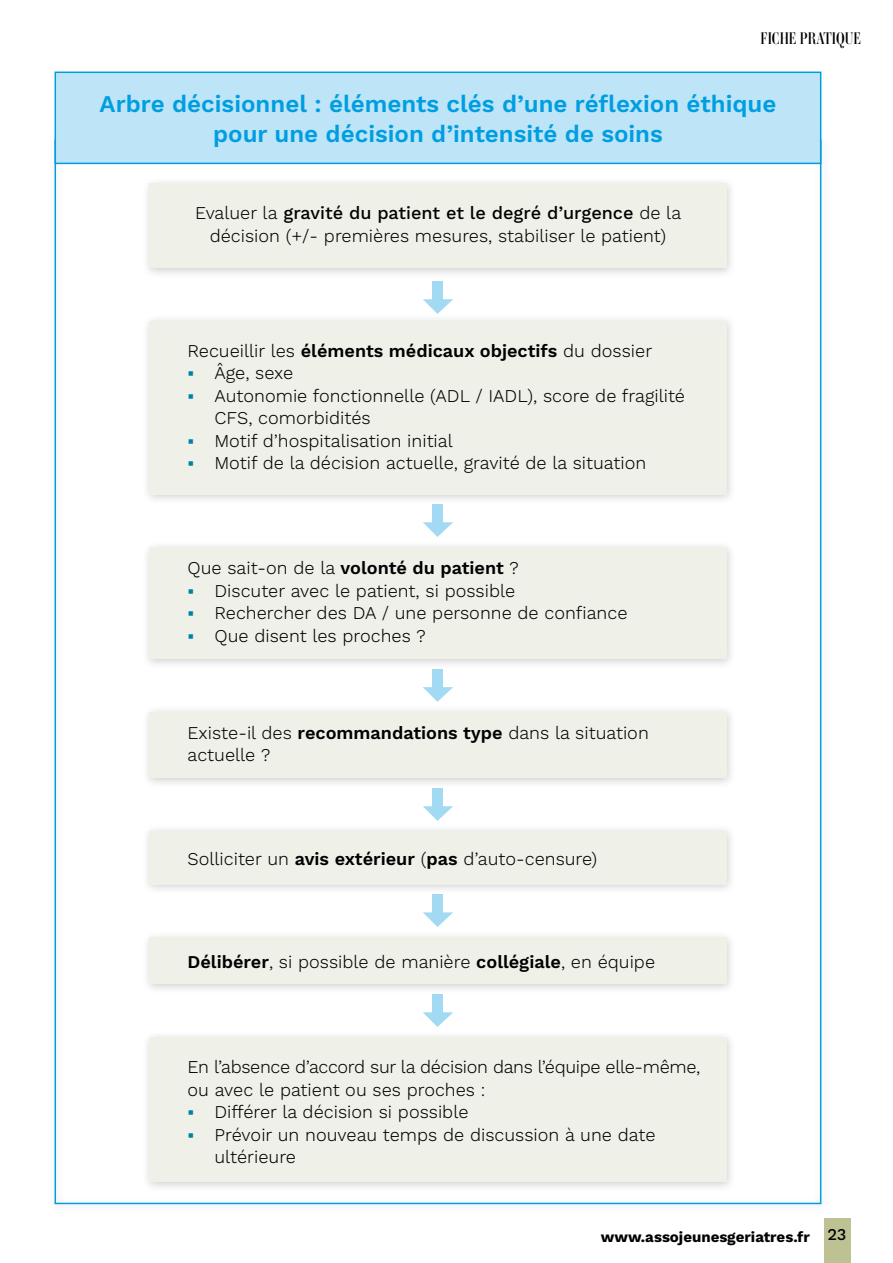
<style>
.page{position:relative;width:893px;height:1263px;background:#fff}
.page>*{position:absolute;margin:0;border:0;box-sizing:border-box;transform-origin:0 0}
.t1{font:600 24px/30px "Work Sans";color:#009ee0;text-align:center}
.t2{font:300 18px/22.5px "Work Sans";color:#000}
.t3{font:300 18px "Work Sans";letter-spacing:-.02em;color:#000}
.t4{font:16.5px "Ambroise Firmin";color:#000}
.t5{font:700 15px "Work Sans";color:#000}
.s1{font-weight:500}
.s2{font-weight:600}
.s3{font-weight:500;font-size:16.5px}
</style>
<div class="page">
<div style="left:823px;top:1218px;width:27px;height:45px;background:#bec293"></div>
<div style="left:55px;top:72px;width:766px;height:91px;background:#bde4f7"></div>
<div style="left:55px;top:72px;width:766px;height:92px;border:2px solid #009ee0"></div>
<div style="left:141px;top:176px;width:596px;height:103px;background:#000;opacity:.2"></div>
<div style="left:149px;top:183px;width:578px;height:85px;background:#eff0e8"></div>
<div style="left:141px;top:314px;width:596px;height:191px;background:#000;opacity:.2"></div>
<div style="left:149px;top:321px;width:578px;height:173px;background:#eff0e8"></div>
<div style="left:141px;top:540px;width:596px;height:130px;background:#000;opacity:.2"></div>
<div style="left:149px;top:547px;width:578px;height:112px;background:#eff0e8"></div>
<div style="left:141px;top:705px;width:596px;height:84px;background:#000;opacity:.2"></div>
<div style="left:149px;top:712px;width:578px;height:66px;background:#eff0e8"></div>
<div style="left:141px;top:824px;width:596px;height:71px;background:#000;opacity:.2"></div>
<div style="left:149px;top:831px;width:578px;height:53px;background:#eff0e8"></div>
<div style="left:141px;top:930px;width:596px;height:65px;background:#000;opacity:.2"></div>
<div style="left:149px;top:937px;width:578px;height:47px;background:#eff0e8"></div>
<div style="left:141px;top:1030px;width:596px;height:163px;background:#000;opacity:.2"></div>
<div style="left:149px;top:1037px;width:578px;height:145px;background:#eff0e8"></div>
<div style="left:433px;top:282px;width:10px;height:23px;background:#a2daf4"></div>
<svg style="left:423px;top:299px;width:30px;height:15px"></svg>
<div style="left:433px;top:505px;width:10px;height:23px;background:#a2daf4"></div>
<svg style="left:423px;top:522px;width:30px;height:15px"></svg>
<div style="left:433px;top:669px;width:10px;height:24px;background:#a2daf4"></div>
<svg style="left:423px;top:687px;width:30px;height:15px"></svg>
<div style="left:433px;top:788px;width:10px;height:24px;background:#a2daf4"></div>
<svg style="left:423px;top:806px;width:30px;height:15px"></svg>
<div style="left:433px;top:895px;width:10px;height:23px;background:#a2daf4"></div>
<svg style="left:423px;top:912px;width:30px;height:15px"></svg>
<div style="left:433px;top:995px;width:10px;height:23px;background:#a2daf4"></div>
<svg style="left:423px;top:1012px;width:30px;height:15px"></svg>
<p class="t4" style="left:760px;top:27px;width:102px">FICHE PRATIQUE</p>
<h1 class="t1" style="left:100px;top:90px;width:678px">Arbre décisionnel : éléments clés d’une réflexion éthique pour une décision d’intensité de soins</h1>
<p class="t2" style="left:195px;top:203px;width:487px;text-align:center">Evaluer la <span class="s1">gravité du patient et le degré d’urgence</span> de la décision (+/- premières mesures, stabiliser le patient)</p>
<p class="t2" style="left:215px;top:340px;width:472px;text-indent:-27px">Recueillir les <span class="s2">éléments médicaux objectifs</span> du dossier Âge, sexe<br>Autonomie fonctionnelle (ADL / IADL), score de fragilité CFS, comorbidités<br>Motif d’hospitalisation initial<br>Motif de la décision actuelle, gravité de la situation</p>
<p class="t2" style="left:215px;top:558px;width:414px;text-indent:-27px">Que sait-on de la <span class="s2">volonté du patient</span> ?<br>Discuter avec le patient, si possible<br>Rechercher des DA / une personne de confiance Que disent les proches ?</p>
<p class="t2" style="left:188px;top:722px;width:463px">Existe-il des <span class="s2">recommandations type</span> dans la situation actuelle ?</p>
<p class="t2" style="left:188px;top:848px;width:411px">Solliciter un <span class="s2">avis extérieur</span> (<span class="s2">pas</span> d’auto-censure)</p>
<p class="t2" style="left:188px;top:951px;width:469px"><span class="s2">Délibérer</span>, si possible de manière <span class="s2">collégiale</span>, en équipe</p>
<p class="t3" style="left:188px;top:1056px;width:514px">En l’absence d’accord sur la décision dans l’équipe elle-même,</p>
<p class="t2" style="left:188px;top:1079px;width:300px">ou avec le patient ou ses proches :</p>
<p class="t2" style="left:215px;top:1101px;width:255px">Différer la décision si possible</p>
<p class="t2" style="left:215px;top:1124px;width:443px">Prévoir un nouveau temps de discussion à une date</p>
<p class="t2" style="left:215px;top:1146px;width:83px">ultérieure</p>
<p class="t5" style="left:601px;top:1228px;width:247px">www.assojeunesgeriatres.fr <span class="s3">23</span></p>
</div>
